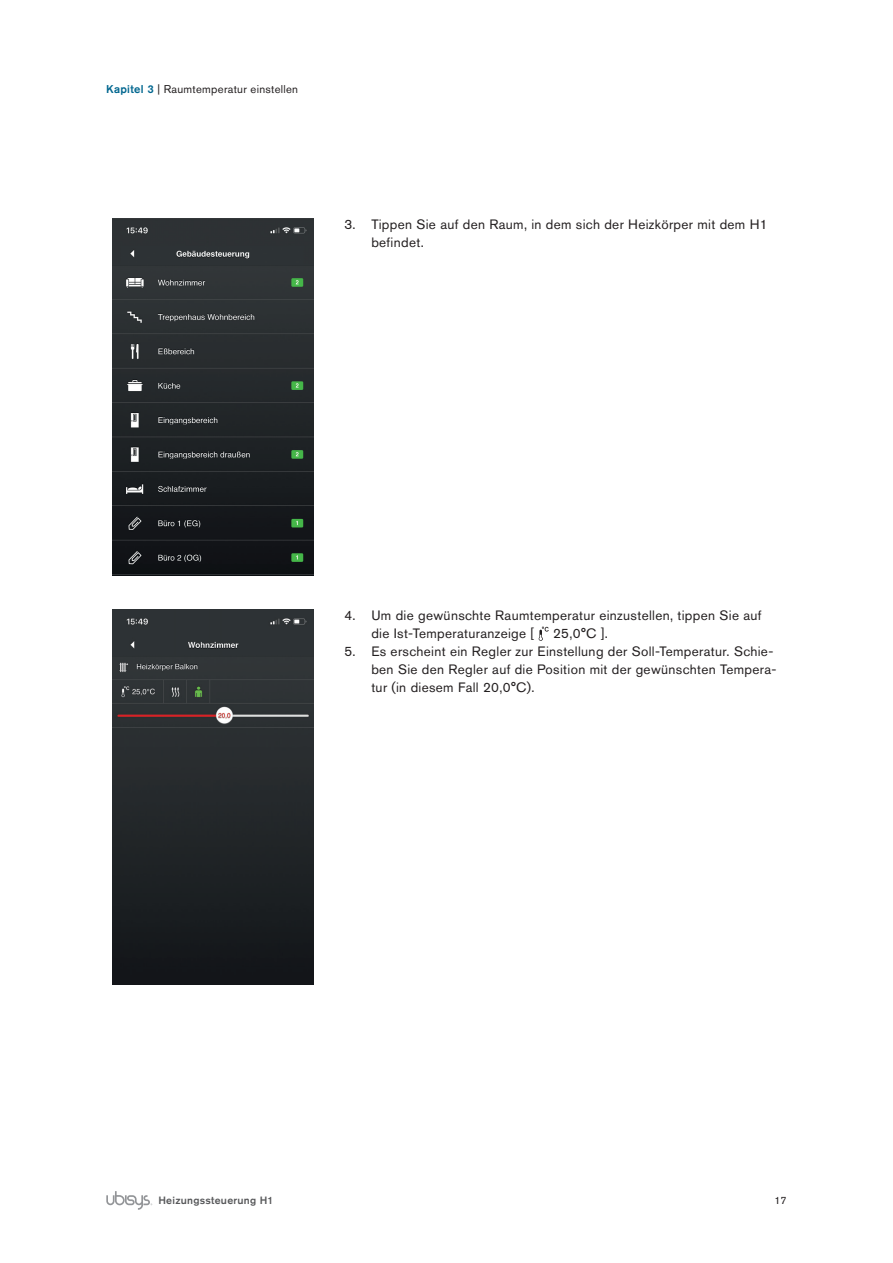
<style>
.page{position:relative;width:893px;height:1263px;background:#fff}
.page>*{position:absolute;margin:0;border:0;box-sizing:border-box;transform-origin:0 0}
.t1{font:13.5px/18px "Akzidenz Grotesk Pro";letter-spacing:.025em;color:#231f20}
.t2{font:11.25px "Akzidenz Grotesk Pro";letter-spacing:.025em;color:#231f20}
.t3{font:500 10.5px "Akzidenz Grotesk Pro";letter-spacing:.025em;color:#57585a}
.t4{font:10.5px "Akzidenz Grotesk Pro";color:#231f20}
.s1{font-weight:500;color:#01668f}
</style>
<div class="page">
<svg style="left:106px;top:1191px;width:46px;height:19px"></svg>
<img style="left:112px;top:219px;width:201px;height:357px">
<img style="left:112px;top:610px;width:201px;height:374px">
<svg style="left:539px;top:626px;width:10px;height:15px"></svg>
<p class="t2" style="left:106px;top:82px;width:193px"><span class="s1">Kapitel 3</span> | Raumtemperatur einstellen</p>
<p class="t1" style="left:371px;top:215px;width:398px;text-indent:-27px">3. Tippen Sie auf den Raum, in dem sich der Heizkörper mit dem H1 befindet.</p>
<p class="t1" style="left:371px;top:606px;width:392px;text-indent:-27px">4. Um die gewünschte Raumtemperatur einzustellen, tippen Sie auf die Ist-Temperaturanzeige [</p>
<p class="t1" style="left:553px;top:624px;width:56px">25,0°C ].</p>
<p class="t1" style="left:371px;top:642px;width:407px;text-indent:-27px">5. Es erscheint ein Regler zur Einstellung der Soll-Temperatur. Schie&shy;ben Sie den Regler auf die Position mit der gewünschten Tempera&shy;tur (in diesem Fall 20,0°C).</p>
<p class="t3" style="left:158px;top:1193px;width:117px">Heizungssteuerung H1</p>
<p class="t4" style="left:775px;top:1193px;width:14px">17</p>
</div>
